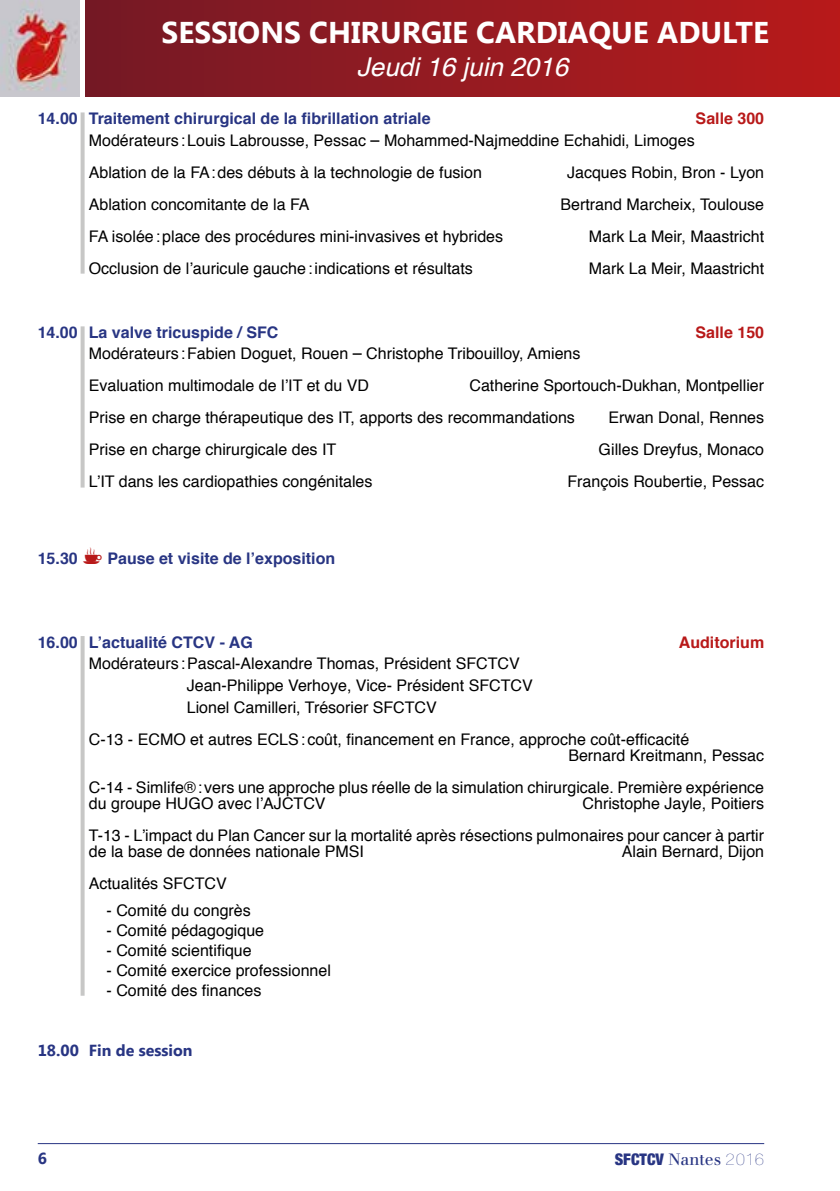
<style>
.page{position:relative;width:840px;height:1191px;background:#fff}
.page>*{position:absolute;margin:0;border:0;box-sizing:border-box;transform-origin:0 0}
.t1{font:700 30px "Segoe UI";color:#fff}
.t2{font:italic 26px "Helvetica";color:#fff}
.t3{font:16px/32px "Helvetica";color:#000}
.t4{font:700 16px "Helvetica";color:#283583}
.t5{font:700 16px "Helvetica";color:#b81919}
.t6{font:700 16px "Segoe UI";color:#283583}
.t7{font:900 condensed 16px "Helvetica Neue";color:#283583}
.s1{font-family:"Helvetica Neue";font-size:18px}
.s2{font-family:"Justus";font-weight:400;font-stretch:normal}
.s3{font-family:"Helvetica Neue LT Std";font-weight:200}
</style>
<div class="page">
<hr style="left:38px;top:1143px;width:725px;height:1px;background:#283583">
<div style="left:85px;top:0;width:754px;height:96px;background:linear-gradient(to right,#741a26,#b81b1b)"></div>
<img style="left:0;top:0;width:79px;height:96px">
<svg style="left:81px;top:112px;width:4px;height:162px"></svg>
<svg style="left:81px;top:326px;width:4px;height:161px"></svg>
<svg style="left:81px;top:636px;width:4px;height:359px"></svg>
<h1 class="t1" style="left:161px;top:11px;width:608px">SESSIONS CHIRURGIE CARDIAQUE ADULTE</h1>
<h2 class="t2" style="left:357px;top:46px;width:213px">Jeudi 16 juin 2016</h2>
<p class="t4" style="left:38px;top:105px;width:394px">14.00 Traitement chirurgical de la fibrillation atriale</p>
<p class="t5" style="left:695px;top:105px;width:70px">Salle 300</p>
<p class="t3" style="left:89px;top:125px;width:607px">Modérateurs :Louis Labrousse, Pessac <span class="s1">–</span> Mohammed-Najmeddine Echahidi, Limoges<br>Ablation de la FA:des débuts à la technologie de fusion</p>
<p class="t3" style="left:567px;top:157px;width:198px">Jacques Robin, Bron - Lyon</p>
<p class="t3" style="left:89px;top:189px;width:222px">Ablation concomitante de la FA</p>
<p class="t3" style="left:560px;top:189px;width:205px">Bertrand Marcheix, Toulouse</p>
<p class="t3" style="left:89px;top:221px;width:415px">FA isolée:place des procédures mini-invasives et hybrides</p>
<p class="t3" style="left:588px;top:221px;width:177px">Mark La Meir, Maastricht</p>
<p class="t3" style="left:89px;top:253px;width:385px">Occlusion de l’auricule gauche:indications et résultats</p>
<p class="t3" style="left:588px;top:253px;width:177px">Mark La Meir, Maastricht</p>
<p class="t4" style="left:38px;top:319px;width:242px">14.00 La valve tricuspide / SFC</p>
<p class="t5" style="left:695px;top:319px;width:70px">Salle 150</p>
<p class="t3" style="left:89px;top:338px;width:493px">Modérateurs :Fabien Doguet, Rouen <span class="s1">–</span> Christophe Tribouilloy, Amiens<br>Evaluation multimodale de l’IT et du VD</p>
<p class="t3" style="left:89px;top:370px;width:676px;text-indent:380px">Catherine Sportouch-Dukhan, Montpellier<br>Prise en charge thérapeutique des IT, apports des recommandations</p>
<p class="t3" style="left:608px;top:402px;width:157px">Erwan Donal, Rennes</p>
<p class="t3" style="left:89px;top:434px;width:249px">Prise en charge chirurgicale des IT</p>
<p class="t3" style="left:598px;top:434px;width:167px">Gilles Dreyfus, Monaco</p>
<p class="t3" style="left:89px;top:466px;width:285px">L’IT dans les cardiopathies congénitales</p>
<p class="t3" style="left:567px;top:466px;width:198px">François Roubertie, Pessac</p>
<p class="t4" style="left:38px;top:545px;width:42px">15.30</p>
<p class="t4" style="left:107px;top:545px;width:229px">Pause et visite de l’exposition</p>
<p class="t4" style="left:38px;top:629px;width:216px">16.00 L’actualité CTCV - AG</p>
<p class="t5" style="left:678px;top:629px;width:87px">Auditorium</p>
<p class="t3" style="left:187px;top:653px;width:347px;line-height:21.6px;text-indent:-98px">Modérateurs :Pascal-Alexandre Thomas, Président SFCTCV<br>Jean-Philippe Verhoye, Vice- Président SFCTCV<br>Lionel Camilleri, Trésorier SFCTCV</p>
<p class="t3" style="left:568px;top:731px;width:197px;line-height:16px;text-indent:-479px">C-13 - ECMO et autres ECLS:coût, financement en France, approche coût-efficacité<br>Bernard Kreitmann, Pessac</p>
<p class="t3" style="left:89px;top:779px;width:676px;line-height:16px">C-14 - Simlife®:vers une approche plus réelle de la simulation chirurgicale. Première expérience du groupe HUGO avec l’AJCTCV</p>
<p class="t3" style="left:89px;top:787px;width:676px;text-align:right">Christophe Jayle, Poitiers<br>T-13 - L’impact du Plan Cancer sur la mortalité après résections pulmonaires pour cancer à partir</p>
<p class="t3" style="left:89px;top:835px;width:276px">de la base de données nationale PMSI</p>
<p class="t3" style="left:621px;top:835px;width:144px">Alain Bernard, Dijon</p>
<p class="t3" style="left:89px;top:867px;width:139px">Actualités SFCTCV</p>
<p class="t3" style="left:107px;top:895px;width:146px">- Comité du congrès</p>
<p class="t3" style="left:107px;top:915px;width:159px">- Comité pédagogique</p>
<p class="t3" style="left:107px;top:935px;width:146px">- Comité scientifique</p>
<p class="t3" style="left:107px;top:955px;width:226px">- Comité exercice professionnel</p>
<p class="t3" style="left:107px;top:975px;width:156px">- Comité des finances</p>
<p class="t6" style="left:38px;top:1039px;width:156px">18.00 Fin de session</p>
<p class="t6" style="left:38px;top:1146px;width:11px">6</p>
<p class="t7" style="left:614px;top:1145px;width:151px">SFCTCV <span class="s2">Nantes</span> <span class="s3">2016</span></p>
</div>
